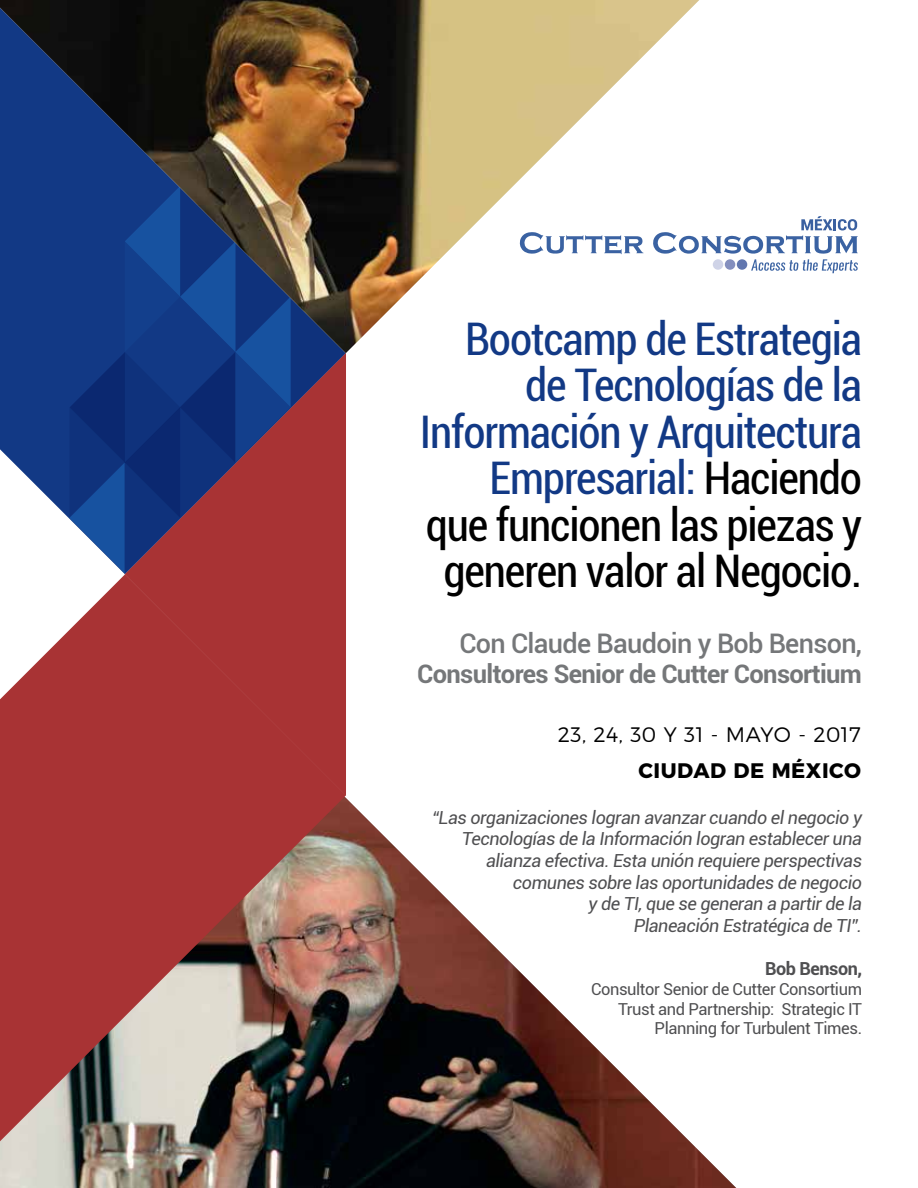
<style>
.page{position:relative;width:918px;height:1188px;background:#fff}
.page>*{position:absolute;margin:0;border:0;box-sizing:border-box;transform-origin:0 0}
.t1{font:condensed 45px/46.5px "Roboto";letter-spacing:-.025em;color:#123985;text-align:right}
.t2{font:500 27px "Roboto";letter-spacing:-.025em;color:#757779}
.t3{font:700 25.5px "Roboto";letter-spacing:-.025em;color:#757779}
.t4{font:300 21px "Montserrat";letter-spacing:.025em;color:#000}
.t5{font:700 21px "Montserrat";letter-spacing:.025em;color:#000}
.t6{font:italic 18px/21.6px "Roboto";letter-spacing:-.025em;color:#4f4f51;text-align:right}
.t7{font:700 18px "Roboto";letter-spacing:-.025em;color:#4f4f51}
.t8{font:16.5px/19.8px "Roboto";letter-spacing:-.025em;color:#4f4f51;text-align:right}
.s1{color:#000}
</style>
<div class="page">
<img style="left:0;top:798px;width:736px;height:390px">
<svg style="left:0;top:353px;width:125px;height:221px;fill:#123985"></svg>
<svg style="left:69px;top:353px;width:56px;height:220px;background:#2c5092"></svg>
<svg style="left:0;top:574px;width:346px;height:567px;background:#a15c58"></svg>
<svg style="left:125px;top:353px;width:221px;height:443px;background:#823346"></svg>
<img style="left:0;top:0;width:699px;height:353px">
<svg style="left:520px;top:232px;width:124px;height:22px"></svg>
<svg style="left:653px;top:216px;width:205px;height:57px"></svg>
<h1 class="t1" style="left:420px;top:314px;width:444px">Bootcamp de Estrategia de Tecnologías de la<br>Información y Arquitectura<br>Empresarial: <span class="s1">Haciendo que funcionen las piezas y generen valor al Negocio.</span></h1>
<h2 class="t2" style="left:459px;top:624px;width:404px">Con Claude Baudoin y Bob Benson,</h2>
<h3 class="t3" style="left:417px;top:656px;width:446px">Consultores Senior de Cutter Consortium</h3>
<p class="t4" style="left:558px;top:718px;width:305px">23, 24, 30 y 31 - Mayo - 2017</p>
<p class="t5" style="left:638px;top:753px;width:224px">CIUDAD DE MÉXICO</p>
<p class="t6" style="left:432px;top:806px;width:432px">“Las organizaciones logran avanzar cuando el negocio y Tecnologías de la Información logran establecer una alianza efectiva. Esta unión requiere perspectivas comunes sobre las oportunidades de negocio<br>y de TI, que se generan a partir de la<br>Planeación Estratégica de TI”.</p>
<p class="t7" style="left:765px;top:956px;width:99px">Bob Benson,</p>
<p class="t8" style="left:591px;top:978px;width:273px">Consultor Senior de Cutter Consortium<br>Trust and Partnership: Strategic IT<br>Planning for Turbulent Times.</p>
</div>
